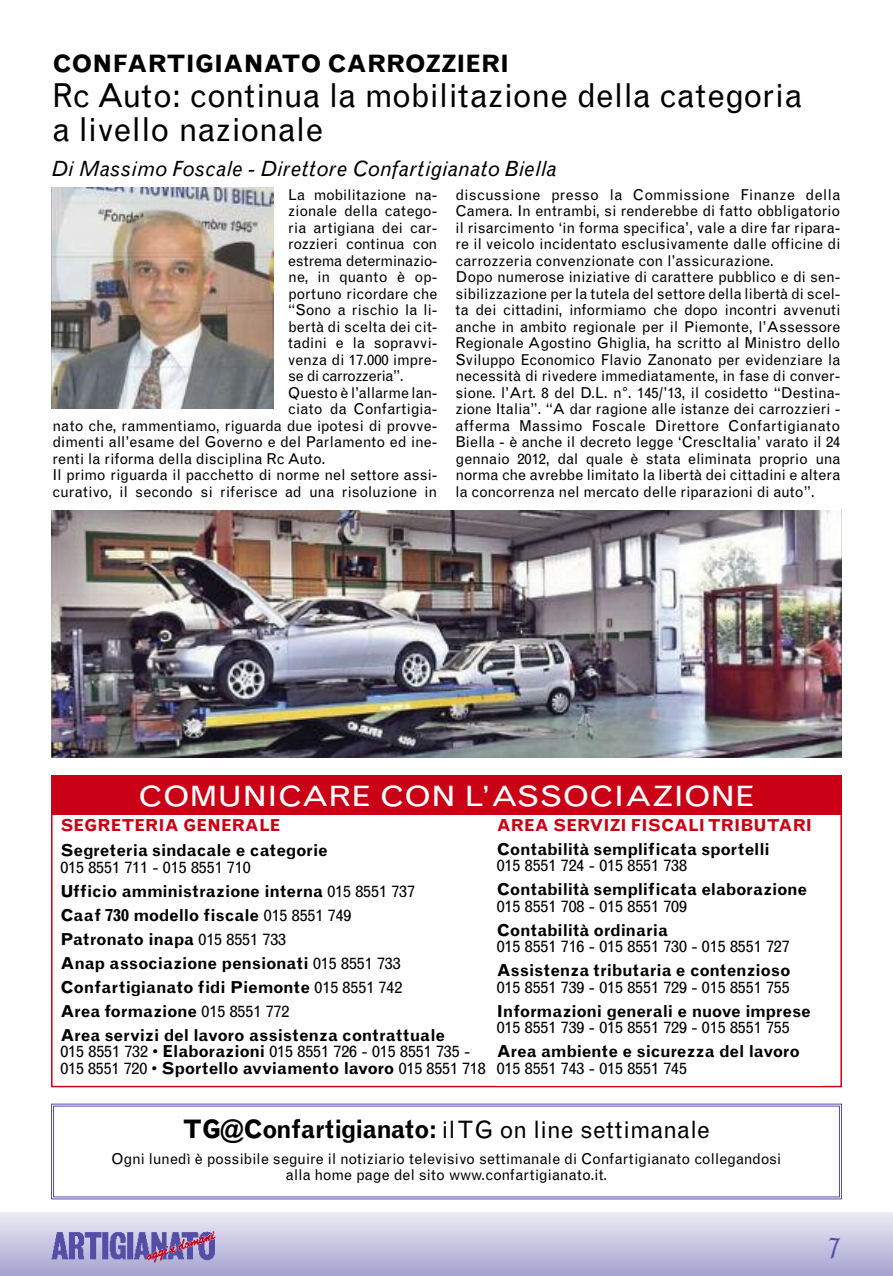
<style>
.page{position:relative;width:893px;height:1276px;background:#fff}
.page>*{position:absolute;margin:0;border:0;box-sizing:border-box;transform-origin:0 0}
.t1{font:33px/34.5px "Grotesque";letter-spacing:.005em;color:#000;scale:.9 1}
.t2{font:30px "Duc De Berry";color:#544ea6}
.t3{font:28.05px "Grotesque";color:#fff;scale:1.18 1}
.t4{font:24px "Grotesque";letter-spacing:.01em;color:#000}
.t5{font:700 24px "Grotesque";color:#000}
.t6{font:italic 21px "Grotesque";letter-spacing:.02em;color:#000}
.t7{font:700 16.5px/24px "Grotesque";color:#000}
.t8{font:16.5px/16.5px "Grotesque";color:#000}
.t9{font:700 16.5px "Grotesque";color:#ca0016}
.t10{font:15px/16.5px "Grotesque";color:#000}
.t11{font:15px "Grotesque";letter-spacing:-.02em;color:#000}
.t12{font:15px "Grotesque";letter-spacing:-.03em;color:#000}
.s1{font-weight:400}
.s2{font-weight:700}
.s3{font-weight:700;font-size:25.5px}
</style>
<div class="page">
<div style="left:0;top:1212px;width:893px;height:64px;background:linear-gradient(to bottom,#ecebf5,#a6a3d1)"></div>
<img style="left:51px;top:1229px;width:16px;height:34px">
<img style="left:67px;top:1229px;width:150px;height:34px">
<img style="left:51px;top:187px;width:222px;height:222px">
<img style="left:51px;top:511px;width:791px;height:246px">
<div style="left:51px;top:775px;width:791px;height:40px;background:#ca0016"></div>
<h3 class="t5" style="left:53px;top:55px;width:458px">CONFARTIGIANATO CARROZZIERI</h3>
<h1 class="t1" style="left:53px;top:80px;width:834px">Rc Auto: continua la mobilitazione della categoria a livello nazionale</h1>
<h3 class="t6" style="left:53px;top:160px;width:505px">Di Massimo Foscale - Direttore Confartigianato Biella</h3>
<p class="t10" style="left:288px;top:188px;width:151px">La mobilitazione na-</p>
<p class="t10" style="left:288px;top:204px;width:151px">zionale della catego-</p>
<p class="t10" style="left:288px;top:221px;width:151px">ria artigiana dei car-</p>
<p class="t11" style="left:288px;top:238px;width:151px">rozzieri continua con</p>
<p class="t10" style="left:288px;top:254px;width:151px">estrema determinazio-</p>
<p class="t10" style="left:288px;top:270px;width:151px">ne, in quanto è op-</p>
<p class="t10" style="left:288px;top:287px;width:151px">portuno ricordare che</p>
<p class="t10" style="left:288px;top:303px;width:151px">“Sono a rischio la li-</p>
<p class="t10" style="left:288px;top:320px;width:151px">bertà di scelta dei cit-</p>
<p class="t10" style="left:288px;top:336px;width:151px">tadini e la sopravvi-</p>
<p class="t10" style="left:288px;top:353px;width:151px">venza di 17.000 impre-</p>
<p class="t12" style="left:288px;top:370px;width:117px">se di carrozzeria”.</p>
<p class="t10" style="left:288px;top:386px;width:151px">Questo è l’allarme lan -</p>
<p class="t10" style="left:288px;top:402px;width:151px">ciato da Confartigia-</p>
<p class="t10" style="left:53px;top:419px;width:386px">nato che, rammentiamo, riguarda due ipotesi di provve-</p>
<p class="t10" style="left:53px;top:435px;width:386px">dimenti all’esame del Governo e del Parlamento ed ine-</p>
<p class="t10" style="left:53px;top:452px;width:274px">renti la riforma della disciplina Rc Auto.</p>
<p class="t10" style="left:53px;top:468px;width:386px">Il primo riguarda il pacchetto di norme nel settore assi-</p>
<p class="t10" style="left:53px;top:485px;width:386px">curativo, il secondo si riferisce ad una risoluzione in</p>
<p class="t10" style="left:455px;top:188px;width:386px">discussione presso la Commissione Finanze della Camera. In entrambi, si renderebbe di fatto obbligatorio il risarcimento ‘in forma specifica’, vale a dire far ripara&shy;re il veicolo incidentato esclusivamente dalle officine di carrozzeria convenzionate con l’assicurazione.<br>Dopo numerose iniziative di carattere pubblico e di sen&shy;sibilizzazione per la tutela del settore della libertà di scel&shy;ta dei cittadini, informiamo che dopo incontri avvenuti anche in ambito regionale per il Piemonte, l’Assessore Regionale Agostino Ghiglia, ha scritto al Ministro dello Sviluppo Economico Flavio Zanonato per evidenziare la necessità di rivedere immediatamente, in fase di conver&shy;sione. l’Art. 8 del D.L. n°. 145/’13, il cosidetto “Destina&shy;zione Italia”. “A dar ragione alle istanze dei carrozzieri - afferma Massimo Foscale Direttore Confartigianato Biella - è anche il decreto legge ‘CrescItalia’ varato il 24 gennaio 2012, dal quale è stata eliminata proprio una norma che avrebbe limitato la libertà dei cittadini e altera la concorrenza nel mercato delle riparazioni di auto”.</p>
<h3 class="t3" style="left:138px;top:785px;width:524px">COMUNICARE CON L’ASSOCIAZIONE</h3>
<p class="t9" style="left:60px;top:819px;width:222px">SEGRETERIA GENERALE</p>
<p class="t7" style="left:60px;top:840px;width:269px">Segreteria sindacale e categorie</p>
<p class="t7" style="left:60px;top:856px;width:386px"><span class="s1">015 8551 711 - 015 8551 710<br></span>Ufficio amministrazione interna <span class="s1">015 8551 737<br></span>Caaf 730 modello fiscale <span class="s1">015 8551 749<br></span>Patronato inapa <span class="s1">015 8551 733<br></span>Anap associazione pensionati <span class="s1">015 8551 733<br></span>Confartigianato fidi Piemonte <span class="s1">015 8551 742<br></span>Area formazione <span class="s1">015 8551 772<br></span>Area servizi del lavoro assistenza contrattuale</p>
<p class="t8" style="left:60px;top:1044px;width:427px">015 8551 732 • <span class="s2">Elaborazioni</span> 015 8551 726 - 015 8551 735 -<br>015 8551 720 • <span class="s2">Sportello avviamento lavoro</span> 015 8551 718</p>
<p class="t9" style="left:497px;top:819px;width:317px">AREA SERVIZI FISCALI TRIBUTARI</p>
<p class="t7" style="left:497px;top:838px;width:274px">Contabilità semplificata sportelli</p>
<p class="t8" style="left:497px;top:858px;width:192px">015 8551 724 - 015 8551 738</p>
<p class="t7" style="left:497px;top:879px;width:312px">Contabilità semplificata elaborazione</p>
<p class="t8" style="left:497px;top:899px;width:192px">015 8551 708 - 015 8551 709</p>
<p class="t7" style="left:497px;top:919px;width:173px">Contabilità ordinaria</p>
<p class="t8" style="left:497px;top:939px;width:294px">015 8551 716 - 015 8551 730 - 015 8551 727</p>
<p class="t7" style="left:497px;top:960px;width:295px">Assistenza tributaria e contenzioso</p>
<p class="t8" style="left:497px;top:980px;width:294px">015 8551 739 - 015 8551 729 - 015 8551 755</p>
<p class="t7" style="left:497px;top:1000px;width:316px">Informazioni generali e nuove imprese</p>
<p class="t8" style="left:497px;top:1020px;width:294px">015 8551 739 - 015 8551 729 - 015 8551 755</p>
<p class="t7" style="left:497px;top:1041px;width:305px">Area ambiente e sicurezza del lavoro</p>
<p class="t8" style="left:497px;top:1061px;width:192px">015 8551 743 - 015 8551 745</p>
<h3 class="t4" style="left:183px;top:1121px;width:528px"><span class="s3">TG@Confartigianato:</span> ilTG on line settimanale</h3>
<p class="t10" style="left:112px;top:1151px;width:671px;text-align:center">Ogni lunedì è possibile seguire il notiziario televisivo settimanale di Confartigianato collegandosi alla home page del sito www.confartigianato.it.</p>
<h2 class="t2" style="left:829px;top:1230px;width:13px">7</h2>
</div>
